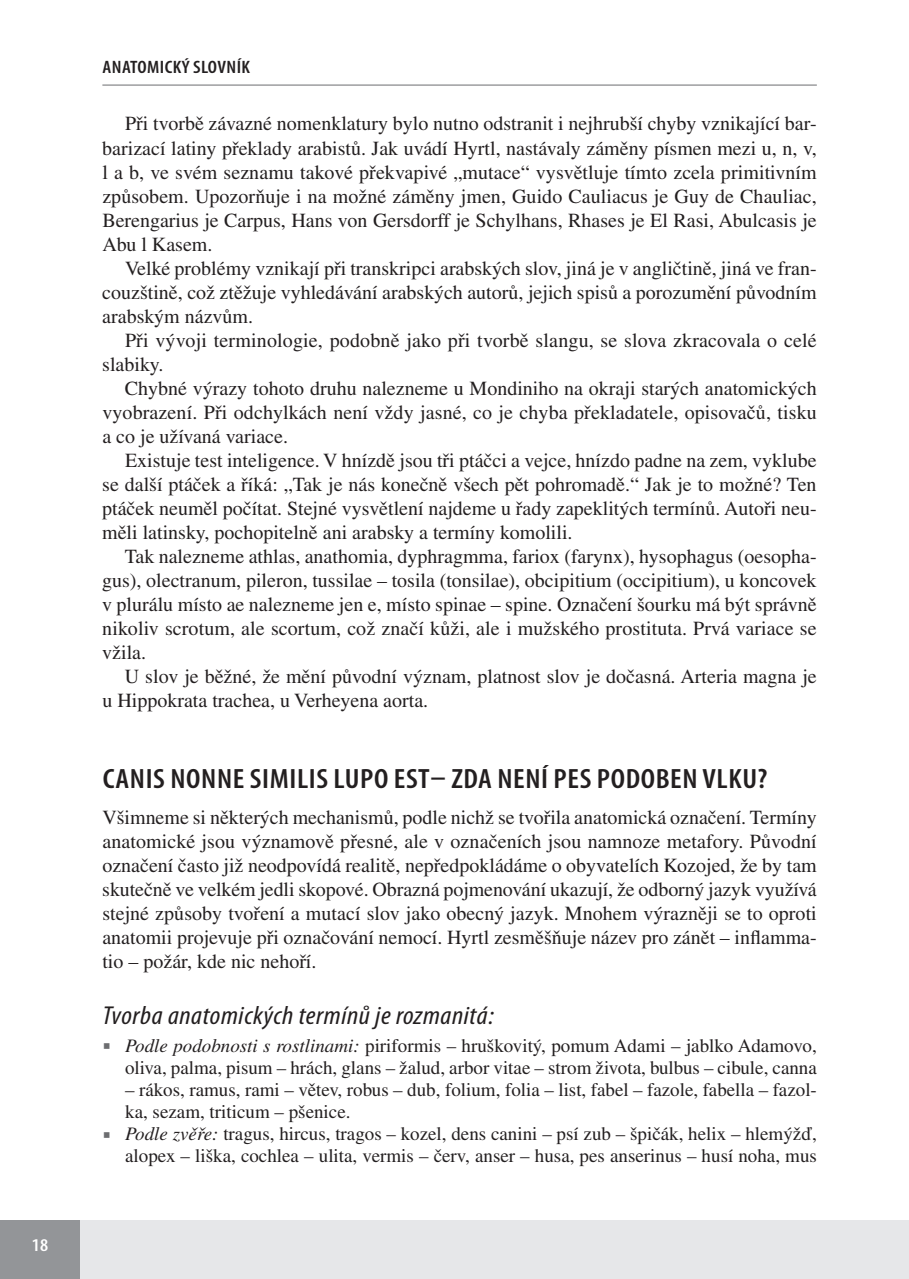
<style>
.page{position:relative;width:909px;height:1279px;background:#fff}
.page>*{position:absolute;margin:0;border:0;box-sizing:border-box;transform-origin:0 0}
.t1{font:600 condensed 28px "Myriad Pro";letter-spacing:.02em;color:#231f20;scale:1.1 1}
.t2{font:italic condensed 26px "Myriad Pro";letter-spacing:.02em;color:#231f20;scale:1.1 1}
.t3{font:20px/24px "Times CE";color:#231f20;text-align:justify}
.t4{font:19px/22px "Times CE";color:#231f20}
.t5{font:600 condensed 18px "Myriad Pro";letter-spacing:.02em;color:#231f20;scale:1.1 1}
.t6{font:600 condensed 18px "Myriad Pro";color:#fff;scale:1.1 1}
.s1{font-style:italic}
</style>
<div class="page">
<hr style="left:102px;top:85px;width:715px;height:1px;background:#6c6d70">
<div style="left:0;top:1220px;width:907px;height:58px;background:#e6e7e9"></div>
<hr style="left:908px;top:1220px;width:1px;height:58px;background:#e6e7e9">
<div style="left:0;top:1220px;width:80px;height:58px;background:#939598"></div>
<p class="t6" style="left:32px;top:1235px;width:16px">18</p>
<p class="t5" style="left:103px;top:57px;width:136px">ANATOMICKÝ SLOVNÍK</p>
<p class="t3" style="left:102px;top:111px;width:716px;text-indent:23px">Při tvorbě závazné nomenklatury bylo nutno odstranit i nejhrubší chyby vznikající bar&shy;barizací latiny překlady arabistů. Jak uvádí Hyrtl, nastávaly záměny písmen mezi u, n, v, l a b, ve svém seznamu takové překvapivé „mutace“ vysvětluje tímto zcela primitivním způsobem. Upozorňuje i na možné záměny jmen, Guido Cauliacus je Guy de Chauliac, Berengarius je Carpus, Hans von Gersdorff je Schylhans, Rhases je El Rasi, Abulcasis je Abu l Kasem.</p>
<p class="t3" style="left:102px;top:255px;width:716px;text-indent:23px">Velké problémy vznikají při transkripci arabských slov, jiná je v angličtině, jiná ve fran&shy;couzštině, což ztěžuje vyhledávání arabských autorů, jejich spisů a porozumění původním arabským názvům.</p>
<p class="t3" style="left:102px;top:327px;width:716px;text-indent:23px">Při vývoji terminologie, podobně jako při tvorbě slangu, se slova zkracovala o celé slabiky.</p>
<p class="t3" style="left:102px;top:375px;width:716px;text-indent:23px">Chybné výrazy tohoto druhu nalezneme u Mondiniho na okraji starých anatomických vyobrazení. Při odchylkách není vždy jasné, co je chyba překladatele, opisovačů, tisku a co je užívaná variace.</p>
<p class="t3" style="left:102px;top:447px;width:716px;text-indent:23px">Existuje test inteligence. V hnízdě jsou tři ptáčci a vejce, hnízdo padne na zem, vyklube se další ptáček a říká: „Tak je nás konečně všech pět pohromadě.“ Jak je to možné? Ten ptáček neuměl počítat. Stejné vysvětlení najdeme u řady zapeklitých termínů. Autoři neu&shy;měli latinsky, pochopitelně ani arabsky a termíny komolili.</p>
<p class="t3" style="left:102px;top:543px;width:716px;text-indent:23px">Tak nalezneme athlas, anathomia, dyphragmma, fariox (farynx), hysophagus (oesopha&shy;gus), olectranum, pileron, tussilae – tosila (tonsilae), obcipitium (occipitium), u koncovek v plurálu místo ae nalezneme jen e, místo spinae – spine. Označení šourku má být správně nikoliv scrotum, ale scortum, což značí kůži, ale i mužského prostituta. Prvá variace se vžila.</p>
<p class="t3" style="left:102px;top:663px;width:716px;text-indent:23px">U slov je běžné, že mění původní význam, platnost slov je dočasná. Arteria magna je u Hippokrata trachea, u Verheyena aorta.</p>
<h1 class="t1" style="left:103px;top:763px;width:606px">CANIS NONNE SIMILIS LUPO EST– ZDA NENÍ PES PODOBEN VLKU?</h1>
<p class="t3" style="left:102px;top:804px;width:716px">Všimneme si některých mechanismů, podle nichž se tvořila anatomická označení. Termíny anatomické jsou významově přesné, ale v označeních jsou namnoze metafory. Původní označení často již neodpovídá realitě, nepředpokládáme o obyvatelích Kozojed, že by tam skutečně ve velkém jedli skopové. Obrazná pojmenování ukazují, že odborný jazyk využívá stejné způsoby tvoření a mutací slov jako obecný jazyk. Mnohem výrazněji se to oproti anatomii projevuje při označování nemocí. Hyrtl zesměšňuje název pro zánět – inflamma&shy;tio – požár, kde nic nehoří.</p>
<h2 class="t2" style="left:102px;top:1001px;width:357px">Tvorba anatomických termínů je rozmanitá:</h2>
<p class="t4" style="left:125px;top:1034px;width:693px"><span class="s1">Podle podobnosti s rostlinami:</span> piriformis – hruškovitý, pomum Adami – jablko Adamovo, oliva, palma, pisum – hrách, glans – žalud, arbor vitae – strom života, bulbus – cibule, canna</p>
<p class="t4" style="left:125px;top:1078px;width:693px">– rákos, ramus, rami – větev, robus – dub, folium, folia – list, fabel – fazole, fabella – fazol&shy;ka, sezam, triticum – pšenice.<br><span class="s1">Podle zvěře:</span> tragus, hircus, tragos – kozel, dens canini – psí zub – špičák, helix – hlemýžď, alopex – liška, cochlea – ulita, vermis – červ, anser – husa, pes anserinus – husí noha, mus</p>
</div>
